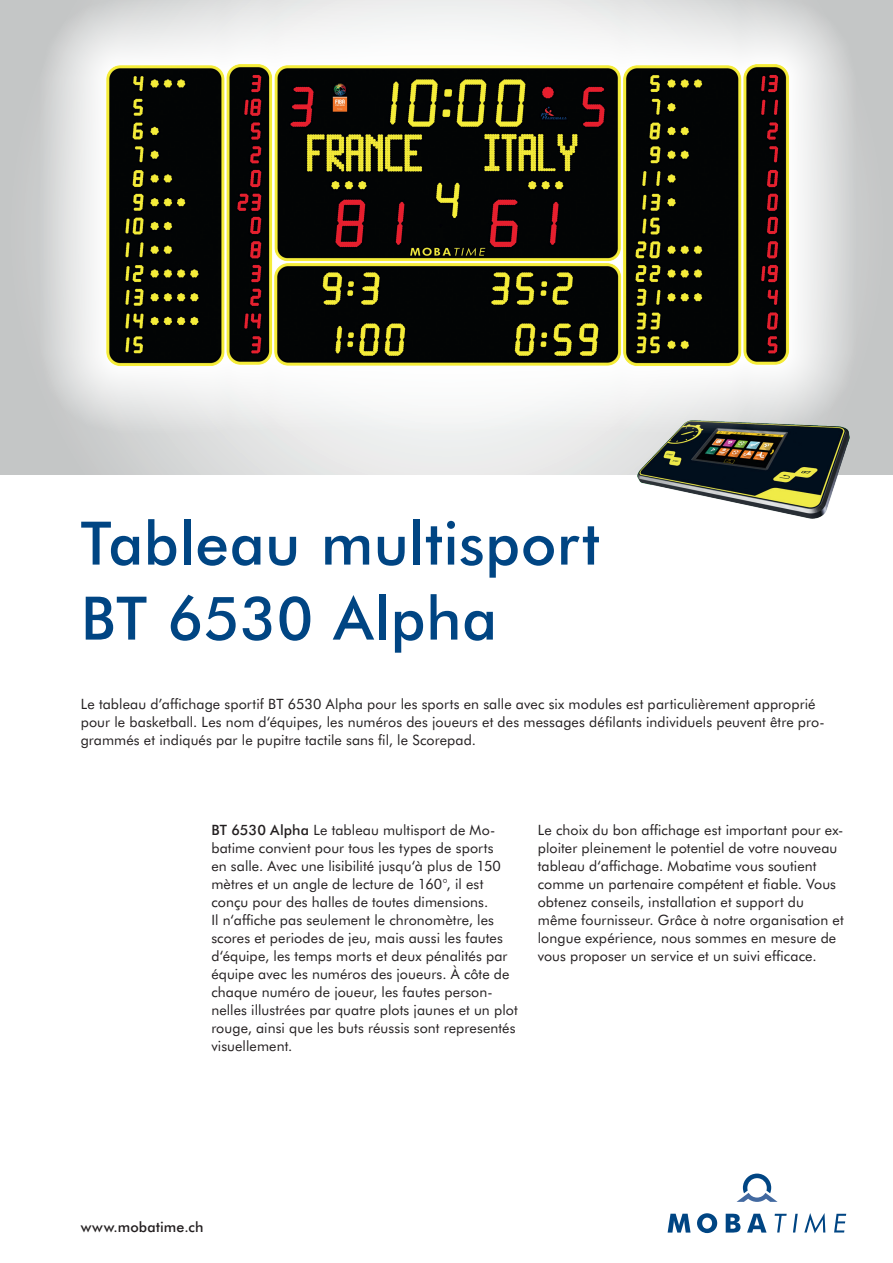
<style>
.page{position:relative;width:893px;height:1263px;background:#fff}
.page>*{position:absolute;margin:0;border:0;box-sizing:border-box;transform-origin:0 0}
.Headline{font:500 60px/75px "Futura BT";letter-spacing:.005em;color:#004583}
.Fliesstext{font:14.25px/18px "Futura BT";letter-spacing:.005em;color:#231f20}
.t1{font:500 14.25px "Futura BT";letter-spacing:.01em;color:#231f20}
.s1{font-weight:500}
</style>
<div class="page">
<svg style="left:668px;top:1214px;width:22px;height:18px"></svg>
<svg style="left:697px;top:1213px;width:20px;height:20px"></svg>
<svg style="left:726px;top:1214px;width:14px;height:18px"></svg>
<svg style="left:747px;top:1214px;width:20px;height:18px"></svg>
<svg style="left:736px;top:1173px;width:41px;height:29px"></svg>
<svg style="left:775px;top:1214px;width:12px;height:18px"></svg>
<svg style="left:793px;top:1214px;width:5px;height:18px"></svg>
<svg style="left:804px;top:1213px;width:21px;height:20px"></svg>
<svg style="left:834px;top:1214px;width:12px;height:18px"></svg>
<svg style="left:0;top:0;width:893px;height:475px;background:#d0d1d1"></svg>
<img style="left:637px;top:433px;width:212px;height:86px">
<svg style="left:39px;top:0;width:817px;height:433px"></svg>
<img style="left:101px;top:61px;width:691px;height:311px">
<p class="Headline" style="left:81px;top:505px;width:521px">Tableau multisport<br>BT 6530 Alpha</p>
<p class="Fliesstext" style="left:81px;top:694px;width:745px">Le tableau d’affichage sportif BT 6530 Alpha pour les sports en salle avec six modules est particulièrement approprié pour le basketball. Les nom d‘équipes, les numéros des joueurs et des messages défilants individuels peuvent être pro&shy;grammés et indiqués par le pupitre tactile sans fil, le Scorepad.</p>
<p class="Fliesstext" style="left:211px;top:820px;width:308px"><span class="s1">BT 6530 Alpha</span> Le tableau multisport de Mo&shy;batime convient pour tous les types de sports<br>en salle. Avec une lisibilité jusqu‘à plus de 150 mètres et un angle de lecture de 160°, il est conçu pour des halles de toutes dimensions.<br>Il n‘affiche pas seulement le chronomètre, les scores et periodes de jeu, mais aussi les fautes d‘équipe, les temps morts et deux pénalités par équipe avec les numéros des joueurs. À côte de chaque numéro de joueur, les fautes person&shy;nelles illustrées par quatre plots jaunes et un plot rouge, ainsi que les buts réussis sont representés visuellement.</p>
<p class="Fliesstext" style="left:538px;top:820px;width:307px">Le choix du bon affichage est important pour ex&shy;ploiter pleinement le potentiel de votre nouveau tableau d‘affichage. Mobatime vous soutient comme un partenaire compétent et fiable. Vous obtenez conseils, installation et support du même fournisseur. Grâce à notre organisation et longue expérience, nous sommes en mesure de vous proposer un service et un suivi efficace.</p>
<p class="t1" style="left:81px;top:1218px;width:124px">www.mobatime.ch</p>
</div>
